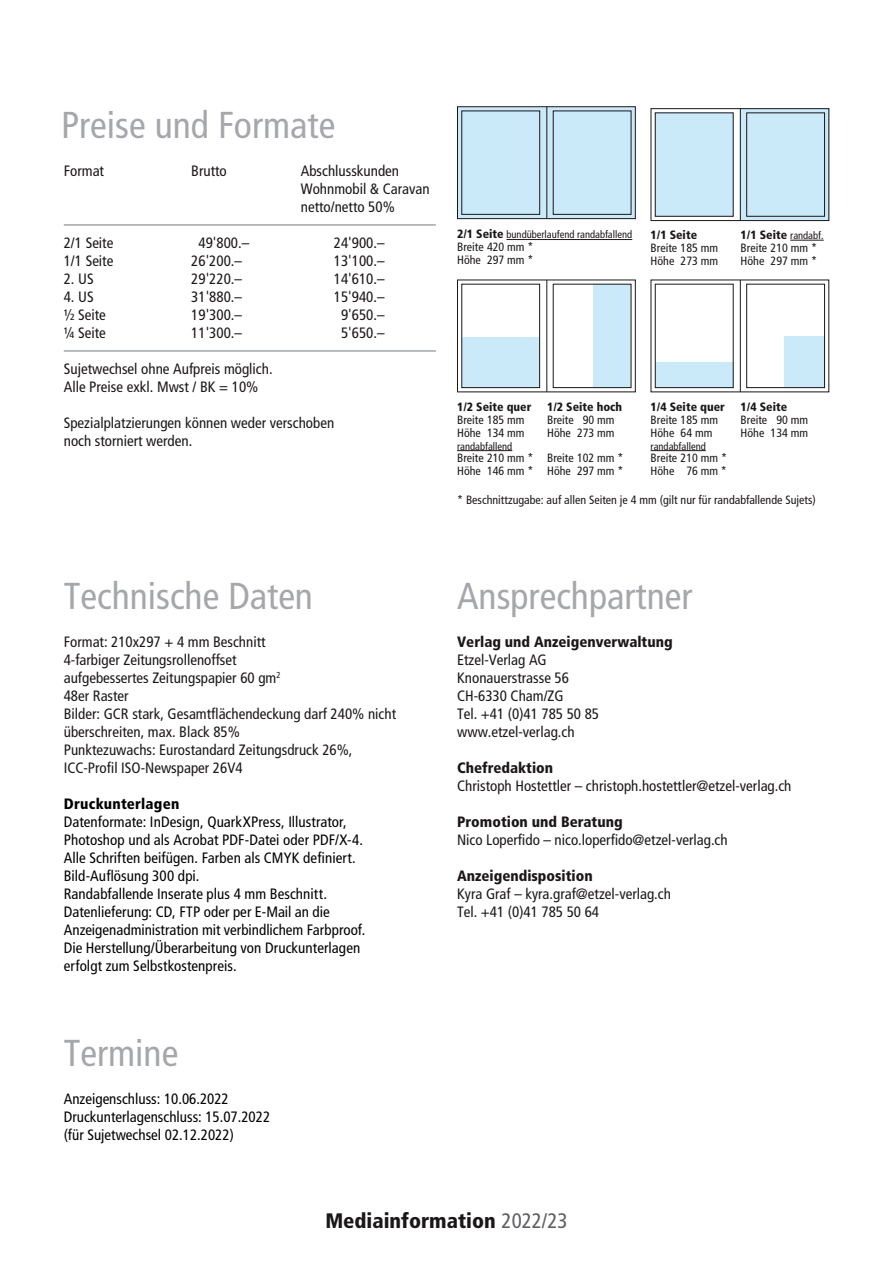
<style>
.page{position:relative;width:893px;height:1263px;background:#fff}
.page>*{position:absolute;margin:0;border:0;box-sizing:border-box;transform-origin:0 0}
.t1{font:condensed 37.5px "Frutiger LT Pro";color:#a6a7aa}
.t2{font:900 condensed 21px "Frutiger LT Pro";color:#1b1718}
.t3{font:condensed 15px/18px "Frutiger LT Pro";color:#1b1718}
.t4{font:condensed 15px/18px "Frutiger LT Pro";color:#000}
.t5{font:900 condensed 15px "Frutiger LT Pro";color:#1b1718}
.t6{font:900 condensed 15px "Frutiger LT Pro";letter-spacing:.015em;color:#000}
.t7{font:condensed 12px/12.8px "Frutiger LT Pro";color:#1b1718}
.t8{font:900 condensed 12px "Frutiger LT Pro";color:#1b1718}
.t9{font:condensed 10.5px "Frutiger LT Pro";color:#1b1718}
.s1{font-weight:900;font-size:12px}
.s2{font-weight:400;font-size:10.5px}
.s3{font-weight:400;color:#615e63}
</style>
<div class="page">
<hr style="left:64px;top:225px;width:372px;height:1px;background:#757a7e">
<hr style="left:64px;top:351px;width:372px;height:1px;background:#757a7e">
<div style="left:457px;top:107px;width:178px;height:112px;background:#cbeaf9"></div>
<div style="left:457px;top:106px;width:179px;height:113px;border:1px solid #1b1718"></div>
<hr style="left:546px;top:107px;width:1px;height:112px;background:#1b1718">
<div style="left:461px;top:111px;width:79px;height:104px;border:1px solid #1b1718"></div>
<div style="left:740px;top:108px;width:89px;height:113px;background:#cbeaf9"></div>
<div style="left:651px;top:108px;width:178px;height:113px;border:1px solid #1b1718"></div>
<hr style="left:740px;top:109px;width:1px;height:111px;background:#1b1718">
<div style="left:655px;top:113px;width:78px;height:103px;background:#cbeaf9"></div>
<div style="left:746px;top:112px;width:79px;height:105px;border:1px solid #1b1718"></div>
<div style="left:655px;top:112px;width:79px;height:105px;border:1px solid #1b1718"></div>
<div style="left:593px;top:284px;width:38px;height:103px;background:#cbeaf9"></div>
<div style="left:462px;top:337px;width:78px;height:50px;background:#cbeaf9"></div>
<div style="left:457px;top:280px;width:179px;height:112px;border:1px solid #1b1718"></div>
<hr style="left:546px;top:280px;width:1px;height:112px;background:#1b1718">
<div style="left:461px;top:284px;width:79px;height:104px;border:1px solid #1b1718"></div>
<div style="left:655px;top:362px;width:78px;height:26px;background:#cbeaf9"></div>
<hr style="left:740px;top:280px;width:1px;height:112px;background:#1b1718">
<div style="left:655px;top:284px;width:79px;height:104px;border:1px solid #1b1718"></div>
<hr style="left:506px;top:239px;width:126px;height:1px;background:#1b1718">
<hr style="left:790px;top:240px;width:34px;height:1px;background:#1b1718">
<hr style="left:457px;top:450px;width:55px;height:1px;background:#1b1718">
<hr style="left:651px;top:450px;width:55px;height:1px;background:#1b1718">
<div style="left:784px;top:337px;width:41px;height:51px;background:#cbeaf9"></div>
<div style="left:746px;top:284px;width:79px;height:104px;border:1px solid #1b1718"></div>
<h1 class="t1" style="left:61px;top:103px;width:276px">Preise und Formate</h1>
<p class="t3" style="left:64px;top:162px;width:42px">Format</p>
<p class="t3" style="left:191px;top:162px;width:37px">Brutto</p>
<p class="t3" style="left:301px;top:162px;width:130px">Abschlusskunden<br>Wohnmobil &amp; Caravan netto/netto 50%</p>
<p class="t3" style="left:64px;top:234px;width:51px">2/1 Seite</p>
<p class="t3" style="left:198px;top:234px;width:52px">49'800.–</p>
<p class="t3" style="left:334px;top:234px;width:52px">24'900.–</p>
<p class="t3" style="left:64px;top:252px;width:51px">1/1 Seite</p>
<p class="t3" style="left:191px;top:252px;width:52px">26'200.–</p>
<p class="t3" style="left:334px;top:252px;width:52px">13'100.–</p>
<p class="t3" style="left:64px;top:270px;width:31px">2. US</p>
<p class="t3" style="left:191px;top:270px;width:52px">29'220.–</p>
<p class="t3" style="left:334px;top:270px;width:52px">14'610.–</p>
<p class="t3" style="left:64px;top:288px;width:31px">4. US</p>
<p class="t3" style="left:191px;top:288px;width:52px">31'880.–</p>
<p class="t3" style="left:334px;top:288px;width:52px">15'940.–</p>
<p class="t3" style="left:64px;top:306px;width:44px">½ Seite</p>
<p class="t3" style="left:191px;top:306px;width:52px">19'300.–</p>
<p class="t3" style="left:341px;top:306px;width:45px">9'650.–</p>
<p class="t3" style="left:64px;top:324px;width:44px">¼ Seite</p>
<p class="t3" style="left:191px;top:324px;width:52px">11'300.–</p>
<p class="t3" style="left:341px;top:324px;width:45px">5'650.–</p>
<p class="t3" style="left:64px;top:360px;width:210px">Sujetwechsel ohne Aufpreis möglich.<br>Alle Preise exkl. Mwst / BK = 10%</p>
<p class="t3" style="left:64px;top:414px;width:272px">Spezialplatzierungen können weder verschoben noch storniert werden.</p>
<p class="t9" style="left:457px;top:229px;width:177px"><span class="s1">2/1 Seite</span> bundüberlaufend randabfallend</p>
<p class="t7" style="left:457px;top:241px;width:78px">Breite 420 mm *<br>Höhe 297 mm *</p>
<p class="t8" style="left:651px;top:228px;width:48px">1/1 Seite</p>
<p class="t8" style="left:741px;top:228px;width:85px">1/1 Seite <span class="s2">randabf.</span></p>
<p class="t7" style="left:651px;top:241px;width:69px">Breite 185 mm</p>
<p class="t7" style="left:741px;top:241px;width:78px">Breite 210 mm *</p>
<p class="t7" style="left:651px;top:254px;width:69px">Höhe 273 mm</p>
<p class="t7" style="left:741px;top:254px;width:78px">Höhe 297 mm *</p>
<p class="t8" style="left:457px;top:400px;width:76px">1/2 Seite quer</p>
<p class="t8" style="left:547px;top:400px;width:77px">1/2 Seite hoch</p>
<p class="t7" style="left:457px;top:414px;width:69px">Breite 185 mm</p>
<p class="t7" style="left:547px;top:414px;width:69px">Breite 90 mm</p>
<p class="t7" style="left:457px;top:426px;width:69px">Höhe 134 mm</p>
<p class="t7" style="left:547px;top:426px;width:69px">Höhe 273 mm</p>
<p class="t9" style="left:457px;top:440px;width:57px">randabfallend</p>
<p class="t7" style="left:457px;top:452px;width:168px">Breite 210 mm * Breite 102 mm *<br>Höhe 146 mm * Höhe 297 mm *</p>
<p class="t8" style="left:651px;top:400px;width:76px">1/4 Seite quer</p>
<p class="t8" style="left:741px;top:400px;width:48px">1/4 Seite</p>
<p class="t7" style="left:651px;top:414px;width:69px">Breite 185 mm</p>
<p class="t7" style="left:741px;top:414px;width:69px">Breite 90 mm</p>
<p class="t7" style="left:651px;top:426px;width:63px">Höhe 64 mm</p>
<p class="t7" style="left:741px;top:426px;width:69px">Höhe 134 mm</p>
<p class="t9" style="left:651px;top:440px;width:57px">randabfallend</p>
<p class="t7" style="left:651px;top:452px;width:78px">Breite 210 mm *<br>Höhe 76 mm *</p>
<p class="t7" style="left:457px;top:493px;width:360px">* Beschnittzugabe: auf allen Seiten je 4 mm (gilt nur für randabfallende Sujets)</p>
<h1 class="t1" style="left:64px;top:574px;width:251px">Technische Daten</h1>
<p class="t3" style="left:64px;top:633px;width:334px">Format: 210x297 + 4 mm Beschnitt<br>4-farbiger Zeitungsrollenoffset<br>aufgebessertes Zeitungspapier 60 gm<sup>2<br></sup>48er Raster<br>Bilder: GCR stark, Gesamtflächendeckung darf 240% nicht überschreiten, max. Black 85%<br>Punktezuwachs: Eurostandard Zeitungsdruck 26%, ICC-Profil ISO-Newspaper 26V4</p>
<p class="t6" style="left:64px;top:794px;width:117px">Druckunterlagen</p>
<p class="t4" style="left:64px;top:813px;width:303px">Datenformate: InDesign, QuarkXPress, Illustrator, Photoshop und als Acrobat PDF-Datei oder PDF/X-4.<br>Alle Schriften beifügen. Farben als CMYK definiert.<br>Bild-Auflösung 300 dpi.<br>Randabfallende Inserate plus 4 mm Beschnitt.<br>Datenlieferung: CD, FTP oder per E-Mail an die Anzeigenadministration mit verbindlichem Farbproof.<br>Die Herstellung/Überarbeitung von Druckunterlagen erfolgt zum Selbstkostenpreis.</p>
<h1 class="t1" style="left:64px;top:1031px;width:116px">Termine</h1>
<p class="t4" style="left:64px;top:1089px;width:208px">Anzeigenschluss: 10.06.2022<br>Druckunterlagenschluss: 15.07.2022 (für Sujetwechsel 02.12.2022)</p>
<h1 class="t1" style="left:457px;top:574px;width:237px">Ansprechpartner</h1>
<p class="t5" style="left:457px;top:632px;width:217px">Verlag und Anzeigenverwaltung</p>
<p class="t3" style="left:457px;top:651px;width:143px">Etzel-Verlag AG<br>Knonauerstrasse 56<br>CH-6330 Cham/ZG<br>Tel. +41 (0)41 785 50 85 www.etzel-verlag.ch</p>
<p class="t5" style="left:457px;top:758px;width:98px">Chefredaktion</p>
<p class="t3" style="left:457px;top:777px;width:336px">Christoph Hostettler – christoph.hostettler@etzel-verlag.ch</p>
<p class="t5" style="left:457px;top:812px;width:167px">Promotion und Beratung</p>
<p class="t3" style="left:457px;top:831px;width:272px">Nico Loperfido – nico.loperfido@etzel-verlag.ch</p>
<p class="t5" style="left:457px;top:866px;width:137px">Anzeigendisposition</p>
<p class="t3" style="left:457px;top:885px;width:215px">Kyra Graf – kyra.graf@etzel-verlag.ch<br>Tel. +41 (0)41 785 50 64</p>
<h2 class="t2" style="left:325px;top:1208px;width:244px">Mediainformation <span class="s3">2022/23</span></h2>
</div>
